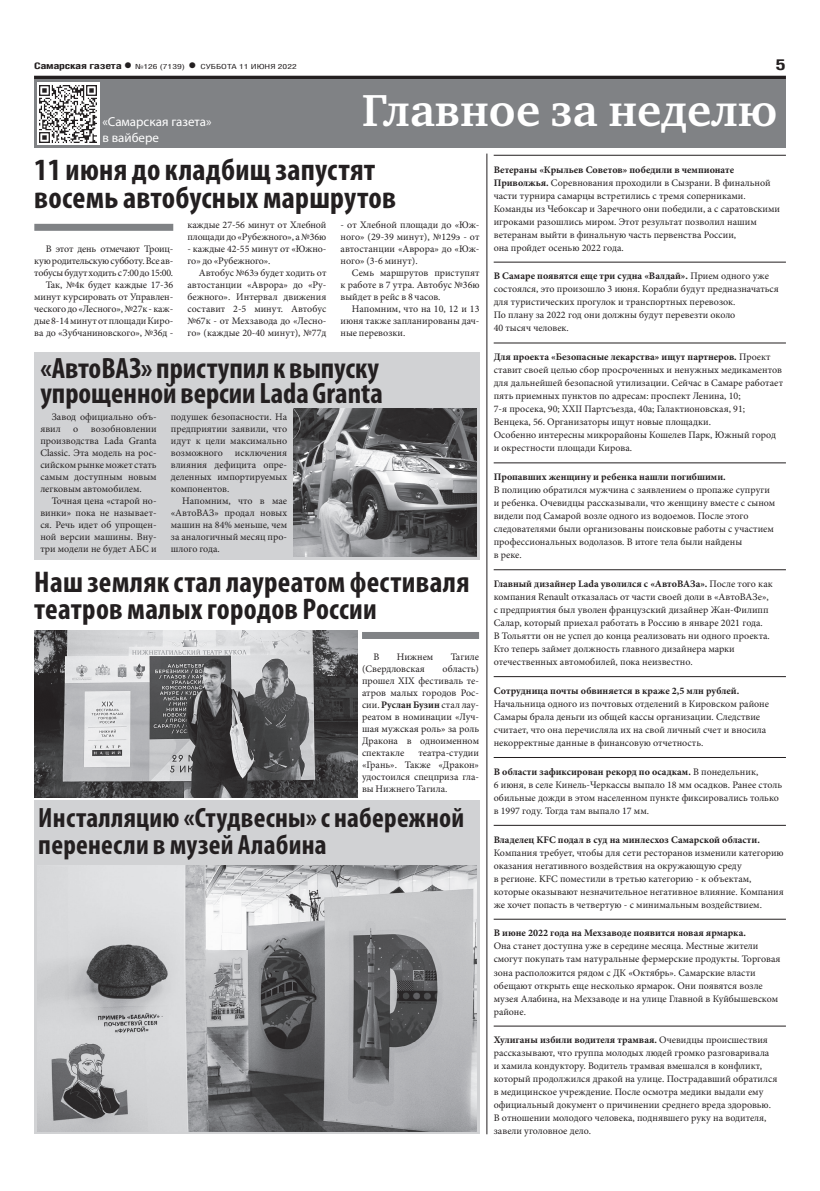
<style>
.page{position:relative;width:820px;height:1191px;background:#fff}
.page>*{position:absolute;margin:0;border:0;box-sizing:border-box;transform-origin:0 0}
.ЗАГОЛОВОК{font:700 46px "Charter C";color:#fff}
.допблок_подзаголовок{font:700 condensed 31px/28px "Myriad Pro";letter-spacing:.01em;color:#231f20}
.допблок_подзаголовок-2{font:700 condensed 30px/27px "Myriad Pro";letter-spacing:.01em;color:#231f20}
.допблок_подзаголовок-3{font:700 condensed 29.5px/25px "Myriad Pro";color:#231f20}
.допблок_подзаголовок-4{font:700 condensed 28px/27px "Myriad Pro";letter-spacing:.01em;color:#231f20}
.t1{font:700 15px "Helios Cond";color:#231f20;scale:1.4 1}
.КОЛОНТИТУЛ{font:13px/15.6px "Myriad Pro";color:#fff}
._5-СБ_2_колонки{font:10px/13px "Minion Pro";color:#231f20}
.ОСНОВНОЙ{font:10px/12px "Minion Pro";color:#231f20;text-align:justify}
.t2{font:700 9px "Helios Cond";letter-spacing:-.02em;color:#231f20;scale:1.4 1}
.t3{font:7px "Helios Cond";color:#231f20;scale:1.4 1}
.s1{font-size:16px}
.s2{font-weight:700;font-size:16px}
.s3{font-weight:700}
</style>
<div class="page">
<svg style="left:34px;top:76px;width:751px;height:4px;background:#3a3739"></svg>
<div style="left:34px;top:80px;width:751px;height:68px;background:#808285"></div>
<svg style="left:37px;top:82px;width:62px;height:63px"></svg>
<div style="left:34px;top:352px;width:445px;height:207px;background:#d1d2d4"></div>
<div style="left:362px;top:632px;width:117px;height:7px;background:#808285"></div>
<div style="left:34px;top:224px;width:139px;height:7px;background:#808285"></div>
<div style="left:34px;top:800px;width:445px;height:334px;background:#d1d2d4"></div>
<img style="left:39px;top:85px;width:57px;height:57px">
<hr style="left:486px;top:154px;width:1px;height:980px;background:#231f20">
<img style="left:34px;top:630px;width:323px;height:167px">
<img style="left:293px;top:409px;width:183px;height:147px">
<img style="left:37px;top:865px;width:439px;height:266px">
<hr style="left:493px;top:155px;width:292px;height:1px;background:#231f20">
<hr style="left:493px;top:262px;width:292px;height:1px;background:#231f20">
<hr style="left:493px;top:343px;width:292px;height:1px;background:#231f20">
<hr style="left:493px;top:462px;width:292px;height:1px;background:#231f20">
<hr style="left:493px;top:569px;width:292px;height:1px;background:#231f20">
<hr style="left:493px;top:676px;width:292px;height:1px;background:#231f20">
<hr style="left:493px;top:757px;width:292px;height:1px;background:#231f20">
<hr style="left:493px;top:825px;width:292px;height:1px;background:#231f20">
<hr style="left:493px;top:919px;width:292px;height:1px;background:#231f20">
<hr style="left:493px;top:1025px;width:292px;height:1px;background:#231f20">
<p class="t2" style="left:34px;top:61px;width:72px">Самарская газета <span class="s1">•</span></p>
<p class="t3" style="left:135px;top:63px;width:37px">№126 (7139)</p>
<p class="t3" style="left:188px;top:63px;width:79px"><span class="s2">•</span> СУББОТА 11 ИЮНЯ 2022</p>
<p class="t1" style="left:775px;top:55px;width:9px">5</p>
<p class="ЗАГОЛОВОК" style="left:362px;top:86px;width:416px">Главное за неделю</p>
<p class="_5-СБ_2_колонки" style="left:493px;top:163px;width:288px"><span class="s3">Ветераны «Крыльев Советов» победили в чемпионате Приволжья.</span> Соревнования проходили в Сызрани. В финальной части турнира самарцы встретились с тремя соперниками.<br>Команды из Чебоксар и Заречного они победили, а с саратовскими игроками разошлись миром. Этот результат позволил нашим ветеранам выйти в финальную часть первенства России,<br>она пройдет осенью 2022 года.</p>
<p class="_5-СБ_2_колонки" style="left:493px;top:270px;width:286px"><span class="s3">В Самаре появятся еще три судна «Валдай».</span> Прием одного уже состоялся, это произошло 3 июня. Корабли будут предназначаться для туристических прогулок и транспортных перевозок.<br>По плану за 2022 год они должны будут перевезти около<br>40 тысяч человек.</p>
<p class="_5-СБ_2_колонки" style="left:493px;top:350px;width:291px"><span class="s3">Для проекта «Безопасные лекарства» ищут партнеров.</span> Проект ставит своей целью сбор просроченных и ненужных медикаментов для дальнейшей безопасной утилизации. Сейчас в Самаре работает пять приемных пунктов по адресам: проспект Ленина, 10;<br>7-я просека, 90; XXII Партсъезда, 40а; Галактионовская, 91; Венцека, 56. Организаторы ищут новые площадки.<br>Особенно интересны микрорайоны Кошелев Парк, Южный город и окрестности площади Кирова.</p>
<p class="_5-СБ_2_колонки" style="left:493px;top:470px;width:283px"><span class="s3">Пропавших женщину и ребенка нашли погибшими.<br></span>В полицию обратился мужчина с заявлением о пропаже супруги и ребенка. Очевидцы рассказывали, что женщину вместе с сыном видели под Самарой возле одного из водоемов. После этого следователями были организованы поисковые работы с участием профессиональных водолазов. В итоге тела были найдены<br>в реке.</p>
<p class="_5-СБ_2_колонки" style="left:493px;top:577px;width:280px"><span class="s3">Главный дизайнер Lada уволился с «АвтоВАЗа».</span> После того как компания Renault отказалась от части своей доли в «АвтоВАЗе», с предприятия был уволен французский дизайнер Жан-Филипп Салар, который приехал работать в Россию в январе 2021 года.<br>В Тольятти он не успел до конца реализовать ни одного проекта.<br>Кто теперь займет должность главного дизайнера марки отечественных автомобилей, пока неизвестно.</p>
<p class="_5-СБ_2_колонки" style="left:493px;top:684px;width:277px"><span class="s3">Сотрудница почты обвиняется в краже 2,5 млн рублей.<br></span>Начальница одного из почтовых отделений в Кировском районе Самары брала деньги из общей кассы организации. Следствие считает, что она перечисляла их на свой личный счет и вносила некорректные данные в финансовую отчетность.</p>
<p class="_5-СБ_2_колонки" style="left:493px;top:765px;width:290px"><span class="s3">В области зафиксирован рекорд по осадкам.</span> В понедельник,<br>6 июня, в селе Кинель-Черкассы выпало 18 мм осадков. Ранее столь обильные дожди в этом населенном пункте фиксировались только в 1997 году. Тогда там выпало 17 мм.</p>
<p class="_5-СБ_2_колонки" style="left:493px;top:833px;width:291px"><span class="s3">Владелец KFC подал в суд на минлесхоз Самарской области.<br></span>Компания требует, чтобы для сети ресторанов изменили категорию оказания негативного воздействия на окружающую среду<br>в регионе. KFC поместили в третью категорию - к объектам, которые оказывают незначительное негативное влияние. Компания же хочет попасть в четвертую - с минимальным воздействием.</p>
<p class="_5-СБ_2_колонки" style="left:493px;top:926px;width:288px"><span class="s3">В июне 2022 года на Мехзаводе появится новая ярмарка.<br></span>Она станет доступна уже в середине месяца. Местные жители смогут покупать там натуральные фермерские продукты. Торговая зона расположится рядом с ДК «Октябрь». Самарские власти обещают открыть еще несколько ярмарок. Они появятся возле музея Алабина, на Мехзаводе и на улице Главной в Куйбышевском районе.</p>
<p class="_5-СБ_2_колонки" style="left:493px;top:1033px;width:285px"><span class="s3">Хулиганы избили водителя трамвая.</span> Очевидцы происшествия рассказывают, что группа молодых людей громко разговаривала и хамила кондуктору. Водитель трамвая вмешался в конфликт, который продолжился дракой на улице. Пострадавший обратился в медицинское учреждение. После осмотра медики выдали ему официальный документ о причинении среднего вреда здоровью.<br>В отношении молодого человека, поднявшего руку на водителя, завели уголовное дело.</p>
<p class="КОЛОНТИТУЛ" style="left:102px;top:114px;width:110px">«Самарская газета» в вайбере</p>
<p class="допблок_подзаголовок" style="left:34px;top:155px;width:363px">11 июня до кладбищ запустят восемь автобусных маршрутов</p>
<p class="ОСНОВНОЙ" style="left:187px;top:219px;width:140px">каждые 27-56 минут от Хлебной площади до «Рубежного», а №36ю</p>
<p class="ОСНОВНОЙ" style="left:187px;top:243px;width:140px">- каждые 42-55 минут от «Южно&shy;го» до «Рубежного».</p>
<p class="ОСНОВНОЙ" style="left:187px;top:267px;width:140px;text-indent:11px">Автобус №63э будет ходить от автостанции «Аврора» до «Ру&shy;бежного». Интервал движения составит 2-5 минут. Автобус №67к - от Мехзавода до «Лесно&shy;го» (каждые 20-40 минут), №77д</p>
<p class="ОСНОВНОЙ" style="left:340px;top:219px;width:140px">- от Хлебной площади до «Юж&shy;ного» (29-39 минут), №129э - от автостанции «Аврора» до «Юж&shy;ного» (3-6 минут).</p>
<p class="ОСНОВНОЙ" style="left:340px;top:267px;width:140px;text-indent:11px">Семь маршрутов приступят к работе в 7 утра. Автобус №36ю выйдет в рейс в 8 часов.</p>
<p class="ОСНОВНОЙ" style="left:340px;top:303px;width:140px;text-indent:11px">Напомним, что на 10, 12 и 13 июня также запланированы дач&shy;ные перевозки.</p>
<p class="ОСНОВНОЙ" style="left:34px;top:243px;width:140px;text-indent:11px">В этот день отмечают Троиц&shy;кую родительскую субботу. Все ав&shy;тобусы будут ходить с 7:00 до 15:00.</p>
<p class="ОСНОВНОЙ" style="left:34px;top:279px;width:140px;text-indent:11px">Так, №4к будет каждые 17-36 минут курсировать от Управлен&shy;ческого до «Лесного», №27к - каж&shy;дые 8-14 минут от площади Киро&shy;ва до «Зубчаниновского», №36д -</p>
<p class="допблок_подзаголовок-3" style="left:40px;top:355px;width:344px">«АвтоВАЗ» приступил к выпуску упрощенной версии Lada Granta</p>
<p class="ОСНОВНОЙ" style="left:40px;top:411px;width:118px;text-indent:11px">Завод официально объ&shy;явил</p>
<p class="ОСНОВНОЙ" style="left:171px;top:411px;width:118px">подушек безопасности. На предприятии заявили, что идут к цели максимально возможного исключения влияния дефицита опре&shy;деленных импортируемых компонентов.</p>
<p class="ОСНОВНОЙ" style="left:171px;top:495px;width:118px;text-indent:11px">Напомним, что в мае «АвтоВАЗ» продал новых машин на 84% меньше, чем за аналогичный месяц про&shy;шлого года.</p>
<p class="ОСНОВНОЙ" style="left:40px;top:423px;width:118px;text-indent:51px">возобновлении производства Lada Granta Classic. Эта модель на рос&shy;сийском рынке может стать самым доступным новым легковым автомобилем.</p>
<p class="ОСНОВНОЙ" style="left:40px;top:495px;width:118px;text-indent:11px">Точная цена «старой но&shy;винки» пока не называет&shy;ся. Речь идет об упрощен&shy;ной версии машины. Вну&shy;три модели не будет АБС и</p>
<p class="ОСНОВНОЙ" style="left:73px;top:423px;width:7px">о</p>
<p class="допблок_подзаголовок-2" style="left:34px;top:567px;width:436px">Наш земляк стал лауреатом фестиваля театров малых городов России</p>
<p class="ОСНОВНОЙ" style="left:373px;top:651px;width:7px">В</p>
<p class="ОСНОВНОЙ" style="left:396px;top:651px;width:38px">Нижнем</p>
<p class="ОСНОВНОЙ" style="left:450px;top:651px;width:30px">Тагиле</p>
<p class="ОСНОВНОЙ" style="left:362px;top:663px;width:64px">(Свердловская</p>
<p class="ОСНОВНОЙ" style="left:362px;top:663px;width:118px;text-indent:81px">область) прошел XIX фестиваль те&shy;атров малых городов Рос&shy;сии. <span class="s3">Руслан Бузин</span> стал лау&shy;реатом в номинации «Луч&shy;шая мужская роль» за роль Дракона в одноименном спектакле</p>
<p class="ОСНОВНОЙ" style="left:362px;top:747px;width:118px;text-indent:56px">театра-студии «Грань». Также «Дракон» удостоился спецприза гла&shy;вы Нижнего Тагила.</p>
<p class="допблок_подзаголовок-4" style="left:38px;top:803px;width:427px">Инсталляцию «Студвесны» с набережной перенесли в музей Алабина</p>
</div>
